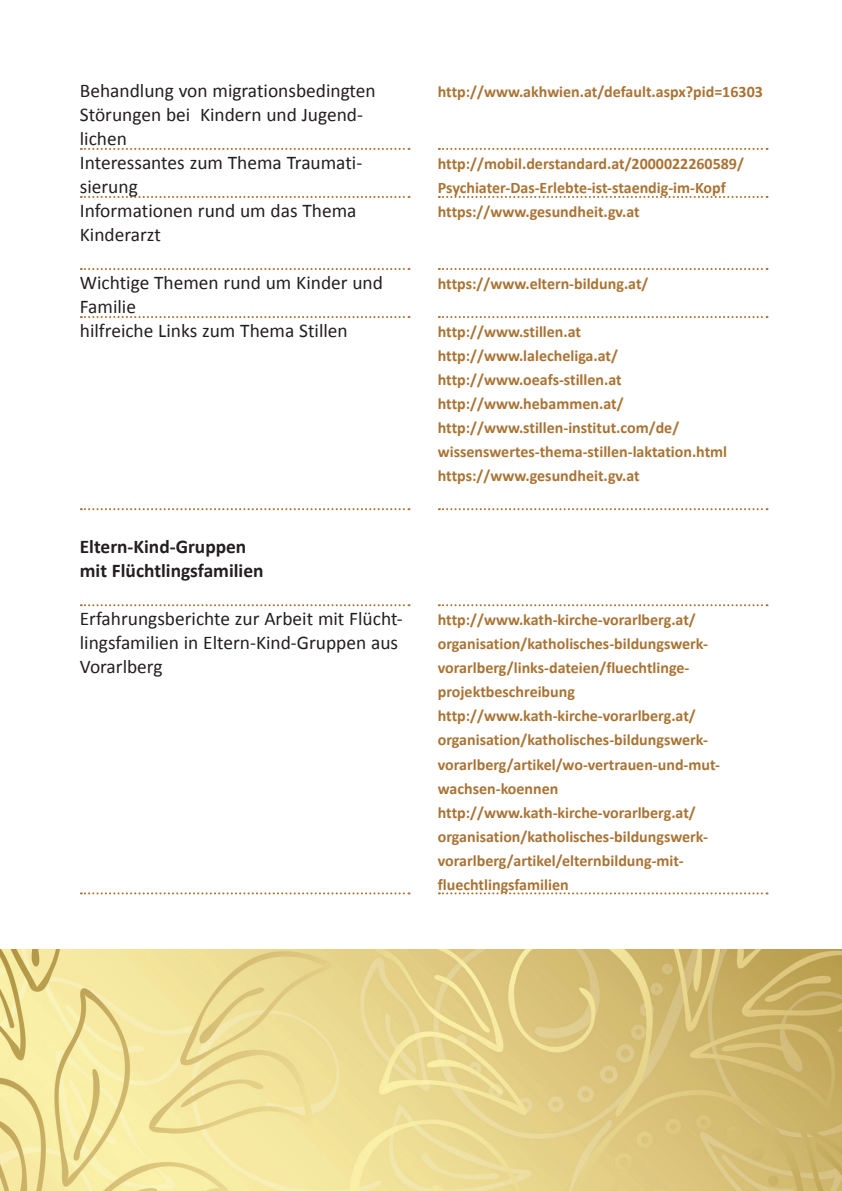
<style>
.page{position:relative;width:842px;height:1191px;background:#fff}
.page>*{position:absolute;margin:0;border:0;box-sizing:border-box;transform-origin:0 0}
.t1{font:19.4px/24px "Calibri";color:#231f20}
.t2{font:700 19.4px/24px "Calibri";color:#231f20}
.t3{font:700 16px/24px "Calibri";color:#a97334}
</style>
<div class="page">
<svg style="left:81px;top:148px;width:329px;height:2px"></svg>
<svg style="left:81px;top:196px;width:329px;height:2px"></svg>
<svg style="left:81px;top:268px;width:329px;height:2px"></svg>
<svg style="left:81px;top:316px;width:329px;height:2px"></svg>
<svg style="left:81px;top:508px;width:329px;height:2px"></svg>
<svg style="left:81px;top:604px;width:329px;height:2px"></svg>
<svg style="left:81px;top:892px;width:329px;height:2px"></svg>
<svg style="left:439px;top:148px;width:329px;height:2px"></svg>
<svg style="left:439px;top:196px;width:329px;height:2px"></svg>
<svg style="left:439px;top:268px;width:329px;height:2px"></svg>
<svg style="left:439px;top:316px;width:329px;height:2px"></svg>
<svg style="left:439px;top:508px;width:329px;height:2px"></svg>
<svg style="left:439px;top:604px;width:329px;height:2px"></svg>
<svg style="left:439px;top:892px;width:329px;height:2px"></svg>
<img style="left:0;top:949px;width:842px;height:241px">
<p class="t1" style="left:80px;top:78px;width:297px">Behandlung von migrationsbedingten<br>Störungen bei Kindern und Jugend&shy;lichen<br>Interessantes zum Thema Traumati&shy;sierung<br>Informationen rund um das Thema<br>Kinderarzt</p>
<p class="t1" style="left:80px;top:270px;width:305px">Wichtige Themen rund um Kinder und<br>Familie<br>hilfreiche Links zum Thema Stillen</p>
<p class="t2" style="left:80px;top:534px;width:185px">Eltern-Kind-Gruppen mit Flüchtlingsfamilien</p>
<p class="t1" style="left:80px;top:606px;width:325px">Erfahrungsberichte zur Arbeit mit Flücht&shy;lingsfamilien in Eltern-Kind-Gruppen aus<br>Vorarlberg</p>
<p class="t3" style="left:438px;top:80px;width:326px">http://www.akhwien.at/default.aspx?pid=16303</p>
<p class="t3" style="left:438px;top:152px;width:308px">http://mobil.derstandard.at/2000022260589/<br>Psychiater-Das-Erlebte-ist-staendig-im-Kopf https://www.gesundheit.gv.at</p>
<p class="t3" style="left:438px;top:272px;width:212px">https://www.eltern-bildung.at/</p>
<p class="t3" style="left:438px;top:320px;width:291px">http://www.stillen.at http://www.lalecheliga.at/ http://www.oeafs-stillen.at http://www.hebammen.at/ http://www.stillen-institut.com/de/ wissenswertes-thema-stillen-laktation.html https://www.gesundheit.gv.at</p>
<p class="t3" style="left:438px;top:608px;width:284px">http://www.kath-kirche-vorarlberg.at/ organisation/katholisches-bildungswerk&shy;vorarlberg/links-dateien/fluechtlinge&shy;projektbeschreibung http://www.kath-kirche-vorarlberg.at/ organisation/katholisches-bildungswerk&shy;vorarlberg/artikel/wo-vertrauen-und-mut&shy;wachsen-koennen http://www.kath-kirche-vorarlberg.at/ organisation/katholisches-bildungswerk&shy;vorarlberg/artikel/elternbildung-mit&shy;fluechtlingsfamilien</p>
</div>
